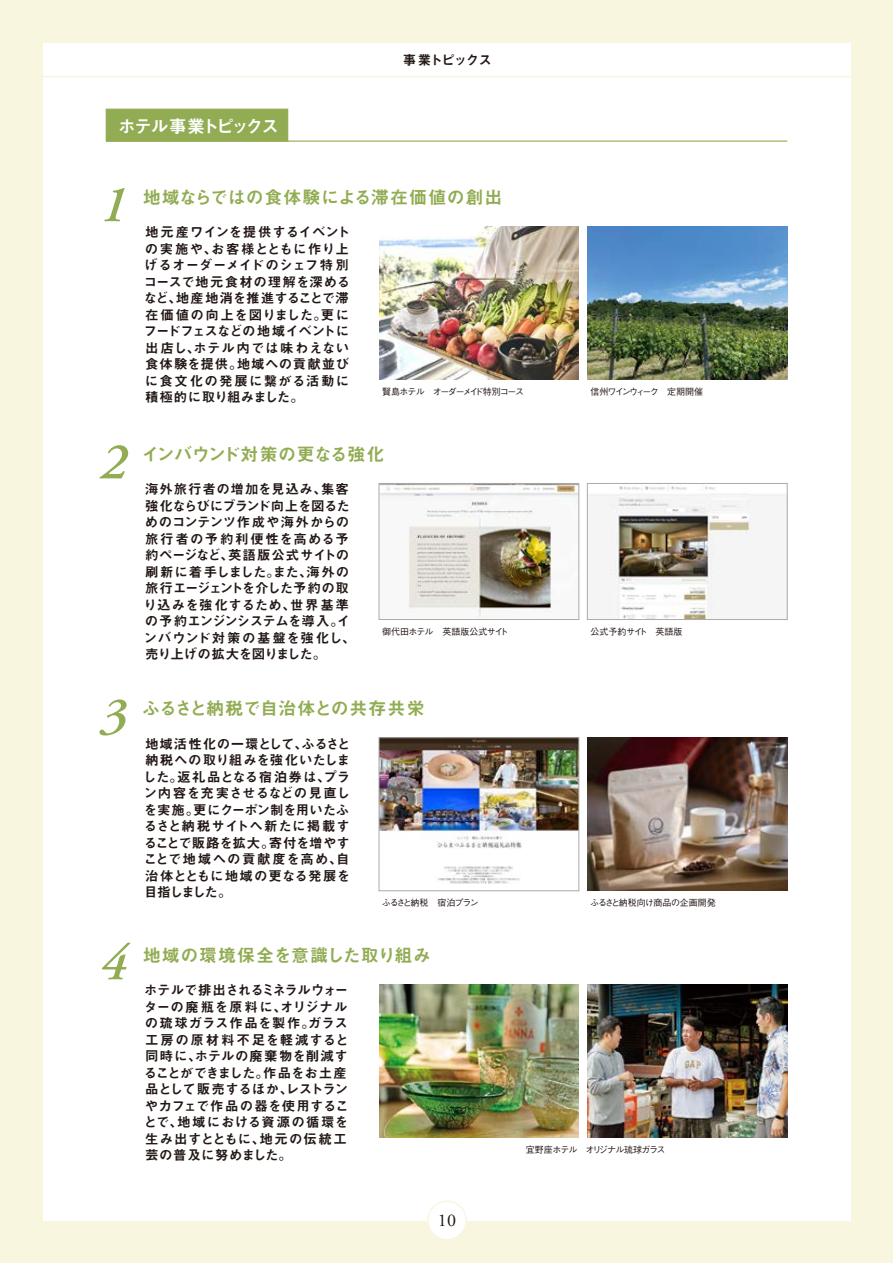
<style>
.page{position:relative;width:893px;height:1263px;background:#fff}
.page>*{position:absolute;margin:0;border:0;box-sizing:border-box;transform-origin:0 0}
.t1{font:italic 600 51.75px "Adobe Garamond";color:#91ac52}
.t2{font:18px "Midashi Go Pro MB31";letter-spacing:.03em;color:#91ac52}
.t3{font:18px "Midashi Go Pro MB31";letter-spacing:.01em;color:#91ac52}
.t4{font:18px "Midashi Go Pro MB31";letter-spacing:-.025em;color:#91ac52}
.t5{font:18px "Midashi Go Pro MB31";letter-spacing:-.14em;color:#fff}
.t6{font:18px "Adobe Garamond Pro";color:#221815}
.t7{font:13.5px/16.5px "Midashi Go Pro MB31";letter-spacing:.03em;color:#221815;text-align:justify}
.t8{font:13.5px "Midashi Go Pro MB31";letter-spacing:-.09em;color:#221815}
.t9{font:500 9px "Gothic BBB Pro";letter-spacing:-.12em;color:#221815}
.t10{font:500 9px "Gothic BBB Pro";letter-spacing:-.03em;color:#221815}
.t11{font:500 9px "Gothic BBB Pro";letter-spacing:-.095em;color:#221815}
.t12{font:500 9px "Gothic BBB Pro";letter-spacing:-.16em;color:#221815}
.t13{font:500 9px "Gothic BBB Pro";color:#221815}
</style>
<div class="page">
<div style="left:1px;top:0;width:892px;height:1263px;background:#f8f6de"></div>
<div style="left:43px;top:43px;width:808px;height:1177px;background:#fff"></div>
<hr style="left:43px;top:76px;width:808px;height:1px;background:#f8f6de">
<img style="left:587px;top:226px;width:200px;height:153px">
<hr style="left:106px;top:141px;width:681px;height:1px;background:#91ac52">
<div style="left:106px;top:109px;width:182px;height:33px;background:#91ac52;border:1px solid #91ac52"></div>
<img style="left:379px;top:226px;width:200px;height:153px">
<img style="left:589px;top:485px;width:196px;height:133px">
<div style="left:587px;top:483px;width:200px;height:137px;border:1px solid #aaabab"></div>
<img style="left:381px;top:485px;width:196px;height:133px">
<div style="left:379px;top:483px;width:200px;height:137px;border:1px solid #aaabab"></div>
<img style="left:587px;top:738px;width:200px;height:153px">
<img style="left:381px;top:739px;width:196px;height:145px">
<div style="left:379px;top:737px;width:200px;height:154px;border:1px solid #aaabab"></div>
<img style="left:587px;top:984px;width:200px;height:153px">
<img style="left:379px;top:984px;width:200px;height:153px">
<div style="left:428px;top:1201px;width:38px;height:39px;background:#fff;border-radius:50%"></div>
<div style="left:427px;top:1200px;width:40px;height:40px;border:1px solid #f8f6de;border-radius:50%"></div>
<h2 class="t5" style="left:118px;top:111px;width:162px">ホテル事業トピックス</h2>
<p class="t8" style="left:403px;top:50px;width:91px">事業トピックス</p>
<h1 class="t1" style="left:98px;top:176px;width:28px">1</h1>
<h2 class="t2" style="left:143px;top:183px;width:361px">地域ならではの食体験による滞在価値の創出</h2>
<p class="t7" style="left:144px;top:222px;width:208px">地元産ワインを提供するイベントの実施や、お客様とともに作り上げるオーダーメイドのシェフ特別コースで地元食材の理解を深めるなど、地産地消を推進することで滞在価値の向上を図りました。更にフードフェスなどの地域イベントに出店し、ホテル内では味わえない食体験を提供。地域への貢献並びに食文化の発展に繋がる活動に積極的に取り組みました。</p>
<p class="t9" style="left:382px;top:384px;width:144px">賢島ホテル　オーダーメイド特別コース</p>
<p class="t12" style="left:590px;top:384px;width:114px">信州ワインウィーク　定期開催</p>
<h1 class="t1" style="left:98px;top:433px;width:28px">2</h1>
<h2 class="t4" style="left:141px;top:440px;width:245px">インバウンド対策の更なる強化</h2>
<p class="t7" style="left:144px;top:479px;width:214px;text-align:left">海外旅行者の増加を見込み、集客強化ならびにブランド向上を図るためのコンテンツ作成や海外からの旅行者の予約利便性を高める予約ページなど、英語版公式サイトの刷新に着手しました。また、海外の旅行エージェントを介した予約の取り込みを強化するため、世界基準の予約エンジンシステムを導入。インバウンド対策の基盤を強化し、売り上げの拡大を図りました。</p>
<p class="t10" style="left:382px;top:624px;width:128px">御代田ホテル　英語版公式サイト</p>
<p class="t13" style="left:590px;top:624px;width:94px">公式予約サイト　英語版</p>
<h1 class="t1" style="left:98px;top:688px;width:28px">3</h1>
<h1 class="t1" style="left:98px;top:934px;width:28px">4</h1>
<h2 class="t3" style="left:142px;top:694px;width:284px">ふるさと納税で自治体との共存共栄</h2>
<p class="t7" style="left:143px;top:733px;width:209px">地域活性化の一環として、ふるさと納税への取り組みを強化いたしました。返礼品となる宿泊券は、プラン内容を充実させるなどの見直しを実施。更にクーポン制を用いたふるさと納税サイトへ新たに掲載することで販路を拡大。寄付を増やすことで地域への貢献度を高め、自治体とともに地域の更なる発展を目指しました。</p>
<p class="t9" style="left:382px;top:896px;width:98px">ふるさと納税　宿泊プラン</p>
<p class="t10" style="left:590px;top:896px;width:127px">ふるさと納税向け商品の企画開発</p>
<h2 class="t2" style="left:143px;top:941px;width:290px">地域の環境保全を意識した取り組み</h2>
<p class="t7" style="left:144px;top:980px;width:207px;text-align:left">ホテルで排出されるミネラルウォーターの廃瓶を原料に、オリジナルの琉球ガラス作品を製作。ガラス工房の原材料不足を軽減すると同時に、ホテルの廃棄物を削減することができました。作品をお土産品として販売するほか、レストランやカフェで作品の器を使用することで、地域における資源の循環を生み出すとともに、地元の伝統工芸の普及に努めました。</p>
<p class="t11" style="left:526px;top:1142px;width:141px">宜野座ホテル　オリジナル琉球ガラス</p>
<h2 class="t6" style="left:438px;top:1210px;width:20px">10</h2>
</div>
